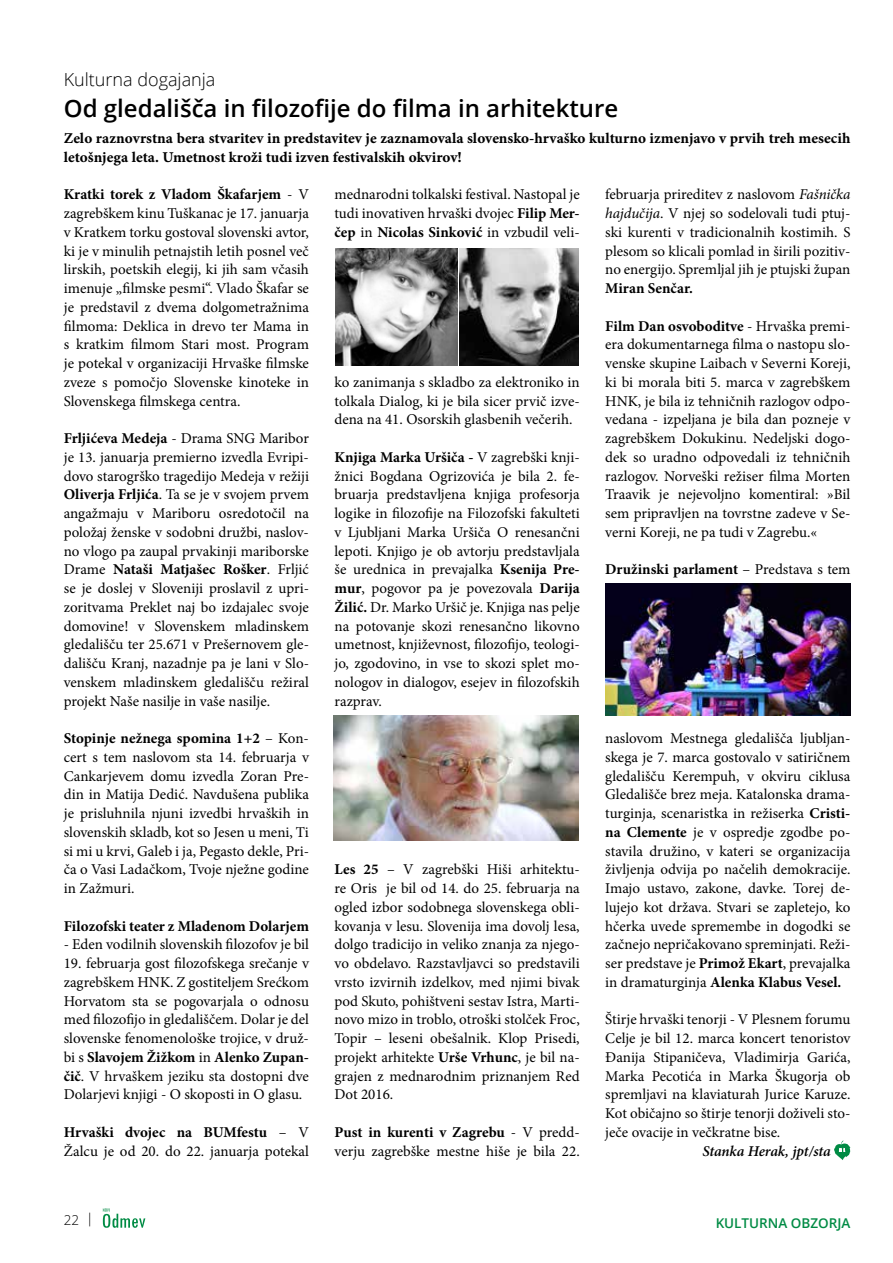
<style>
.page{position:relative;width:893px;height:1263px;background:#fff}
.page>*{position:absolute;margin:0;border:0;box-sizing:border-box;transform-origin:0 0}
.t1{font:600 24px "Open Sans";color:#000}
.t2{font:300 18px "Open Sans";color:#000}
.t3{font:15px/18.8px "Minion Pro";color:#000;text-align:justify}
.t4{font:15px/18.8px "Minion Pro Bold Capt";color:#000}
.t5{font:700 15px "Minion Pro";color:#000}
.t6{font:italic 600 15px "Minion Pro";letter-spacing:-.01em;color:#000}
.t7{font:600 13.5px "Open Sans";color:#008b44}
.t8{font:300 13.5px "Open Sans";color:#000}
.s1{font-weight:700}
.s2{font-style:italic}
.s3{font-weight:400}
</style>
<div class="page">
<svg style="left:103px;top:1208px;width:42px;height:20px"></svg>
<svg style="left:834px;top:1141px;width:16px;height:19px"></svg>
<img style="left:334px;top:716px;width:245px;height:124px">
<img style="left:459px;top:249px;width:120px;height:117px">
<img style="left:335px;top:249px;width:122px;height:117px">
<img style="left:605px;top:583px;width:245px;height:132px">
<p class="t2" style="left:64px;top:67px;width:153px">Kulturna dogajanja</p>
<h1 class="t1" style="left:64px;top:91px;width:556px">Od gledališča in filozofije do filma in arhitekture</h1>
<p class="t4" style="left:64px;top:130px;width:788px">Zelo raznovrstna bera stvaritev in predstavitev je zaznamovala slovensko-hrvaško kulturno izmenjavo v prvih treh mesecih letošnjega leta. Umetnost kroži tudi izven festivalskih okvirov!</p>
<p class="t3" style="left:64px;top:185px;width:247px"><span class="s1">Kratki torek z Vladom Škafarjem</span> - V zagrebškem kinu Tuškanac je 17. januarja v Kratkem torku gostoval slovenski avtor, ki je v minulih petnajstih letih posnel več lirskih, poetskih elegij, ki jih sam včasih imenuje „filmske pesmi“. Vlado Škafar se je predstavil z dvema dolgometražnima filmoma: Deklica in drevo ter Mama in s kratkim filmom Stari most. Program je potekal v organizaciji Hrvaške filmske zveze s pomočjo Slovenske kinoteke in Slovenskega filmskega centra.</p>
<p class="t3" style="left:64px;top:429px;width:247px"><span class="s1">Frljićeva Medeja</span> - Drama SNG Maribor je 13. januarja premierno izvedla Evripi&shy;dovo starogrško tragedijo Medeja v režiji <span class="s1">Oliverja Frljića</span>. Ta se je v svojem prvem angažmaju v Mariboru osredotočil na položaj ženske v sodobni družbi, naslov&shy;no vlogo pa zaupal prvakinji mariborske Drame <span class="s1">Nataši Matjašec Rošker</span>. Frljić se je doslej v Sloveniji proslavil z upri&shy;zoritvama Preklet naj bo izdajalec svoje domovine! v Slovenskem mladinskem gledališču ter 25.671 v Prešernovem gle&shy;dališču Kranj, nazadnje pa je lani v Slo&shy;venskem mladinskem gledališču režiral projekt Naše nasilje in vaše nasilje.</p>
<p class="t3" style="left:64px;top:729px;width:247px"><span class="s1">Stopinje nežnega spomina 1+2</span> – Kon&shy;cert s tem naslovom sta 14. februarja v Cankarjevem domu izvedla Zoran Pre&shy;din in Matija Dedić. Navdušena publika je prisluhnila njuni izvedbi hrvaških in slovenskih skladb, kot so Jesen u meni, Ti si mi u krvi, Galeb i ja, Pegasto dekle, Pri&shy;ča o Vasi Ladačkom, Tvoje nježne godine in Zažmuri.</p>
<p class="t5" style="left:64px;top:915px;width:247px">Filozofski teater z Mladenom Dolarjem</p>
<p class="t3" style="left:64px;top:935px;width:247px">- Eden vodilnih slovenskih filozofov je bil</p>
<p class="t3" style="left:64px;top:954px;width:247px">19. februarja gost filozofskega srečanje v zagrebškem HNK. Z gostiteljem Srećkom Horvatom sta se pogovarjala o odnosu med filozofijo in gledališčem. Dolar je del slovenske fenomenološke trojice, v druž&shy;bi s <span class="s1">Slavojem Žižkom</span> in <span class="s1">Alenko Zupan&shy;čič</span>. V hrvaškem jeziku sta dostopni dve Dolarjevi knjigi - O skoposti in O glasu.</p>
<p class="t3" style="left:64px;top:1123px;width:247px"><span class="s1">Hrvaški dvojec na BUMfestu</span> – V<br>Žalcu je od 20. do 22. januarja potekal</p>
<p class="t3" style="left:334px;top:185px;width:247px">mednarodni tolkalski festival. Nastopal je tudi inovativen hrvaški dvojec <span class="s1">Filip Mer&shy;čep</span> in <span class="s1">Nicolas Sinković</span> in vzbudil veli-</p>
<p class="t3" style="left:605px;top:185px;width:247px">februarja prireditev z naslovom <span class="s2">Fašnička hajdučija</span>. V njej so sodelovali tudi ptuj&shy;ski kurenti v tradicionalnih kostimih. S plesom so klicali pomlad in širili pozitiv&shy;no energijo. Spremljal jih je ptujski župan</p>
<p class="t5" style="left:605px;top:278px;width:89px">Miran Senčar.</p>
<p class="t3" style="left:605px;top:316px;width:247px"><span class="s1">Film Dan osvoboditve</span> - Hrvaška premi&shy;era dokumentarnega filma o nastopu slo&shy;venske skupine Laibach v Severni Koreji, ki bi morala biti 5. marca v zagrebškem HNK, je bila iz tehničnih razlogov odpo&shy;vedana - izpeljana je bila dan pozneje v zagrebškem Dokukinu. Nedeljski dogo&shy;dek so uradno odpovedali iz tehničnih razlogov. Norveški režiser filma Morten Traavik je nejevoljno komentiral: »Bil sem pripravljen na tovrstne zadeve v Se&shy;verni Koreji, ne pa tudi v Zagrebu.«</p>
<p class="t5" style="left:605px;top:559px;width:247px">Družinski parlament <span class="s3">– Predstava s tem</span></p>
<p class="t3" style="left:334px;top:373px;width:247px">ko zanimanja s skladbo za elektroniko in tolkala Dialog, ki je bila sicer prvič izve&shy;dena na 41. Osorskih glasbenih večerih.</p>
<p class="t3" style="left:334px;top:448px;width:247px"><span class="s1">Knjiga Marka Uršiča -</span> V zagrebški knji&shy;žnici Bogdana Ogrizovića je bila 2. fe&shy;bruarja predstavljena knjiga profesorja logike in filozofije na Filozofski fakulteti v Ljubljani Marka Uršiča O renesančni lepoti. Knjigo je ob avtorju predstavljala še urednica in prevajalka <span class="s1">Ksenija Pre&shy;mur</span>, pogovor pa je povezovala <span class="s1">Darija Žilić.</span> Dr. Marko Uršič je. Knjiga nas pelje na potovanje skozi renesančno likovno umetnost, književnost, filozofijo, teologi&shy;jo, zgodovino, in vse to skozi splet mo&shy;nologov in dialogov, esejev in filozofskih razprav.</p>
<p class="t3" style="left:605px;top:729px;width:247px">naslovom Mestnega gledališča ljubljan&shy;skega je 7. marca gostovalo v satiričnem gledališču Kerempuh, v okviru ciklusa Gledališče brez meja. Katalonska drama&shy;turginja, scenaristka in režiserka <span class="s1">Cristi&shy;na Clemente</span> je v ospredje zgodbe po&shy;stavila družino, v kateri se organizacija življenja odvija po načelih demokracije.<br>Imajo ustavo, zakone, davke. Torej de&shy;lujejo kot država. Stvari se zapletejo, ko hčerka uvede spremembe in dogodki se začnejo nepričakovano spreminjati. Reži&shy;ser predstave je <span class="s1">Primož Ekart</span>, prevajalka in dramaturginja <span class="s1">Alenka Klabus Vesel.</span></p>
<p class="t3" style="left:605px;top:1010px;width:247px">Štirje hrvaški tenorji - V Plesnem forumu Celje je bil 12. marca koncert tenoristov Đanija Stipaničeva, Vladimirja Garića, Marka Pecotića in Marka Škugorja ob spremljavi na klaviaturah Jurice Karuze.<br>Kot običajno so štirje tenorji doživeli sto&shy;ječe ovacije in večkratne bise.</p>
<p class="t6" style="left:702px;top:1140px;width:130px">Stanka Herak, jpt/sta</p>
<p class="t3" style="left:334px;top:860px;width:247px"><span class="s1">Les 25</span> – V zagrebški Hiši arhitektu&shy;re Oris je bil od 14. do 25. februarja na ogled izbor sodobnega slovenskega obli&shy;kovanja v lesu. Slovenija ima dovolj lesa, dolgo tradicijo in veliko znanja za njego&shy;vo obdelavo. Razstavljavci so predstavili vrsto izvirnih izdelkov, med njimi bivak pod Skuto, pohištveni sestav Istra, Marti&shy;novo mizo in troblo, otroški stolček Froc, Topir – leseni obešalnik. Klop Prisedi, projekt arhitekte <span class="s1">Urše Vrhunc</span>, je bil na&shy;grajen z mednarodnim priznanjem Red Dot 2016.</p>
<p class="t3" style="left:334px;top:1123px;width:247px"><span class="s1">Pust in kurenti v Zagrebu</span> - V predd&shy;verju zagrebške mestne hiše je bila 22.</p>
<p class="t8" style="left:64px;top:1211px;width:31px">22 |</p>
<p class="t7" style="left:716px;top:1214px;width:136px">KUltu rna obzorja</p>
</div>
